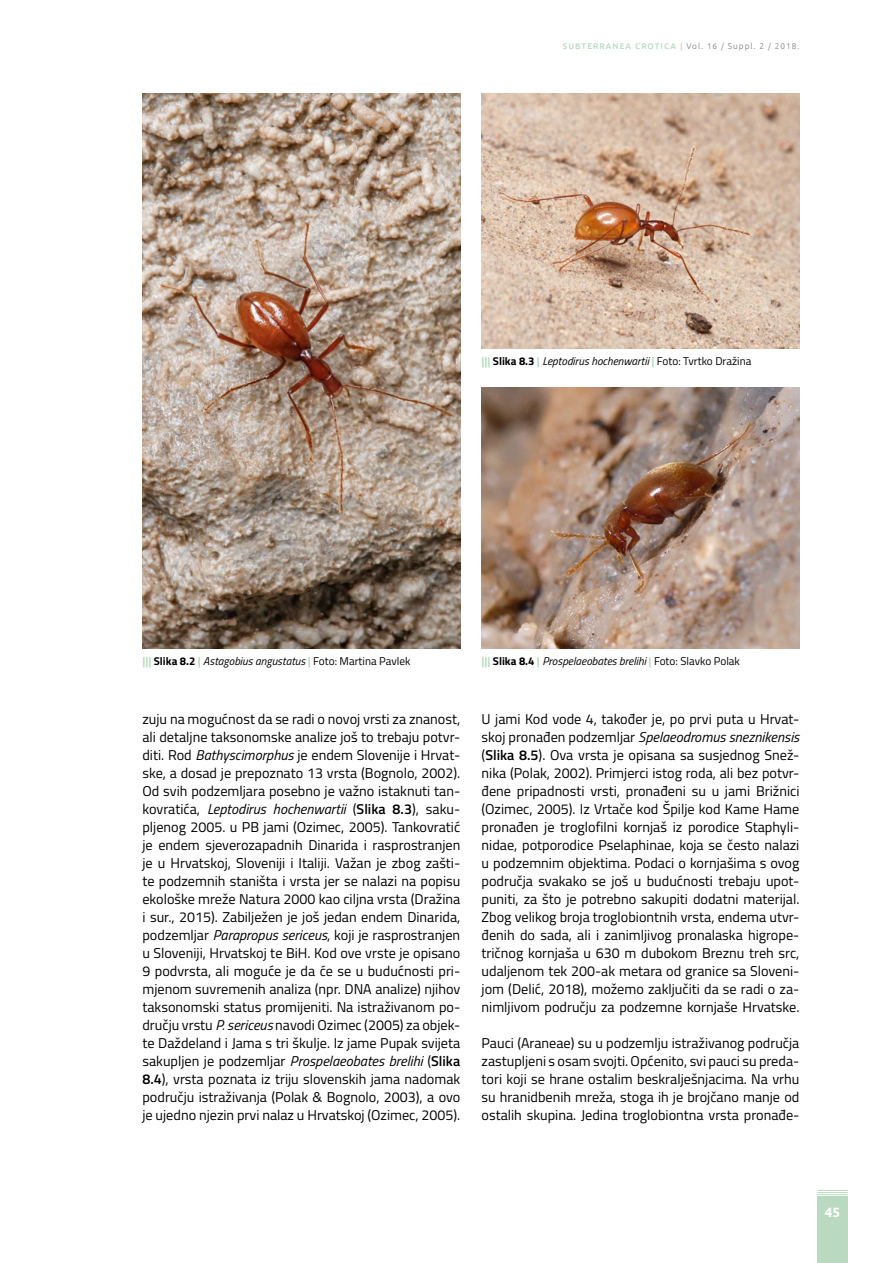
<style>
.page{position:relative;width:893px;height:1263px;background:#fff}
.page>*{position:absolute;margin:0;border:0;box-sizing:border-box;transform-origin:0 0}
.t1{font:14.25px/18px "Titillium";color:#000;text-align:justify}
.t2{font:700 13.5px "Ubuntu";color:#fff}
.t3{font:italic 11.25px "Titillium";color:#000}
.t4{font:300 8.25px "Ubuntu";letter-spacing:.12em;color:#77787b}
.s1{font-weight:500;color:#b9dac0}
.s2{font-weight:700;font-style:normal;color:#b9dac0}
.s3{font-weight:700;font-style:normal}
.s4{font-style:normal}
.s5{font-style:italic}
.s6{font-weight:600}
</style>
<div class="page">
<div style="left:817px;top:1196px;width:31px;height:67px;background:#b9dac0"></div>
<hr style="left:817px;top:1194px;width:31px;height:1px;background:#b9dac0">
<hr style="left:817px;top:1192px;width:31px;height:1px;background:#b9dac0">
<hr style="left:817px;top:1190px;width:31px;height:1px;background:#b9dac0">
<img style="left:142px;top:94px;width:318px;height:554px">
<img style="left:482px;top:94px;width:317px;height:254px">
<img style="left:482px;top:388px;width:317px;height:260px">
<p class="t4" style="left:563px;top:41px;width:238px"><span class="s1">SUBTERRANEA CROTICA |</span> Vol. 16 / Suppl. 2 / 2018.</p>
<p class="t3" style="left:482px;top:353px;width:271px"><span class="s2">|||</span> <span class="s3">Slika 8.3</span> <span class="s2">|</span> Leptodirus hochenwartii <span class="s2">|</span> <span class="s4">Foto: Tvrtko Dražina</span></p>
<p class="t3" style="left:142px;top:653px;width:269px"><span class="s2">|||</span> <span class="s3">Slika 8.2</span> <span class="s2">|</span> Astagobius angustatus <span class="s2">|</span> <span class="s4">Foto: Martina Pavlek</span></p>
<p class="t3" style="left:482px;top:653px;width:260px"><span class="s2">|||</span> <span class="s3">Slika 8.4</span> <span class="s2">|</span> Prospelaeobates brelihi <span class="s2">|</span> <span class="s4">Foto: Slavko Polak</span></p>
<p class="t1" style="left:142px;top:709px;width:319px">zuju na mogućnost da se radi o novoj vrsti za znanost, ali detaljne taksonomske analize još to trebaju potvr&shy;diti. Rod <span class="s5">Bathyscimorphus</span> je endem Slovenije i Hrvat&shy;ske, a dosad je prepoznato 13 vrsta (Bognolo, 2002).<br>Od svih podzemljara posebno je važno istaknuti tan&shy;kovratića, <span class="s5">Leptodirus hochenwartii</span> (<span class="s6">Slika 8.3</span>), saku&shy;pljenog 2005. u PB jami (Ozimec, 2005). Tankovratić je endem sjeverozapadnih Dinarida i rasprostranjen je u Hrvatskoj, Sloveniji i Italiji. Važan je zbog zašti&shy;te podzemnih staništa i vrsta jer se nalazi na popisu ekološke mreže Natura 2000 kao ciljna vrsta (Dražina i sur., 2015). Zabilježen je još jedan endem Dinarida, podzemljar <span class="s5">Parapropus sericeus</span>, koji je rasprostranjen u Sloveniji, Hrvatskoj te BiH. Kod ove vrste je opisano 9 podvrsta, ali moguće je da će se u budućnosti pri&shy;mjenom suvremenih analiza (npr. DNA analize) njihov taksonomski status promijeniti. Na istraživanom po&shy;dručju vrstu <span class="s5">P. sericeus</span> navodi Ozimec (2005) za objek&shy;te Daždeland i Jama s tri škulje. Iz jame Pupak svijeta sakupljen je podzemljar <span class="s5">Prospelaeobates brelihi</span> (<span class="s6">Slika 8.4</span>), vrsta poznata iz triju slovenskih jama nadomak području istraživanja (Polak &amp; Bognolo, 2003), a ovo je ujedno njezin prvi nalaz u Hrvatskoj (Ozimec, 2005).</p>
<p class="t1" style="left:482px;top:709px;width:319px">U jami Kod vode 4, također je, po prvi puta u Hrvat&shy;skoj pronađen podzemljar <span class="s5">Spelaeodromus sneznikensis </span>(<span class="s6">Slika 8.5</span>). Ova vrsta je opisana sa susjednog Snež&shy;nika (Polak, 2002)<span class="s5">.</span> Primjerci istog roda, ali bez potvr&shy;đene pripadnosti vrsti, pronađeni su u jami Brižnici (Ozimec, 2005). Iz Vrtače kod Špilje kod Kame Hame pronađen je troglofilni kornjaš iz porodice Staphyli&shy;nidae, potporodice Pselaphinae, koja se često nalazi u podzemnim objektima. Podaci o kornjašima s ovog područja svakako se još u budućnosti trebaju upot&shy;puniti, za što je potrebno sakupiti dodatni materijal.<br>Zbog velikog broja troglobiontnih vrsta, endema utvr&shy;đenih do sada, ali i zanimljivog pronalaska higrope&shy;tričnog kornjaša u 630 m dubokom Breznu treh src, udaljenom tek 200-ak metara od granice sa Sloveni&shy;jom (Delić, 2018), možemo zaključiti da se radi o za&shy;nimljivom području za podzemne kornjaše Hrvatske.</p>
<p class="t1" style="left:482px;top:1033px;width:319px">Pauci (Araneae) su u podzemlju istraživanog područja zastupljeni s osam svojti. Općenito, svi pauci su preda&shy;tori koji se hrane ostalim beskralješnjacima. Na vrhu su hranidbenih mreža, stoga ih je brojčano manje od ostalih skupina. Jedina troglobiontna vrsta pronađe-</p>
<p class="t2" style="left:825px;top:1204px;width:17px">45</p>
</div>
